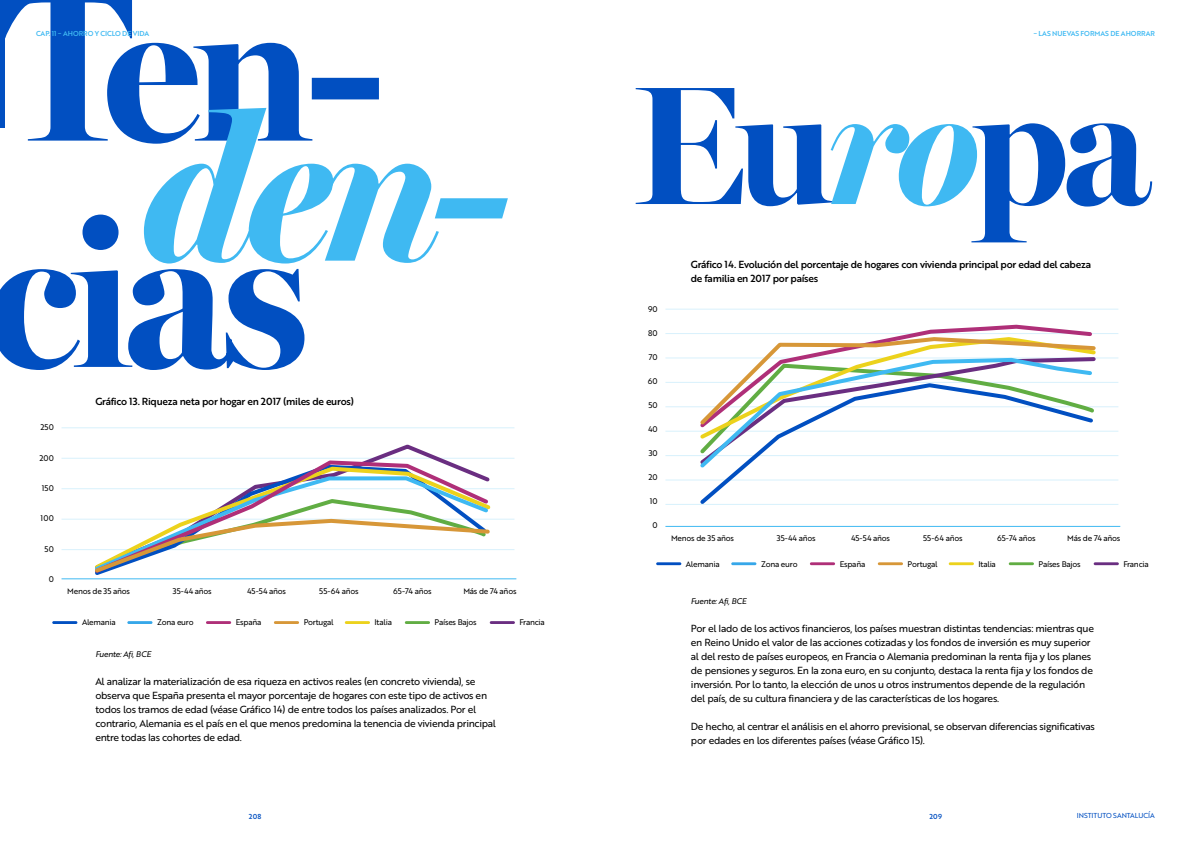
<style>
.page{position:relative;width:1191px;height:842px;background:#fff}
.page>*{position:absolute;margin:0;border:0;box-sizing:border-box;transform-origin:0 0}
.t1{font:700 169.8px "Miller Banner";color:#014fc1}
.t2{font:10px/14px "Brother 1816 Regular";letter-spacing:-.03em;color:#000}
.t3{font:10px/14px "Brother 1816 Medium";letter-spacing:-.03em;color:#000}
.t4{font:8px "Brother 1816 Regular";letter-spacing:-.03em;color:#000}
.t5{font:8px "Brother 1816 Regular Italic";letter-spacing:-.03em;color:#000}
.t6{font:7px "Brother 1816 Medium";color:#3fb9f2}
.t7{font:7px "Brother 1816 Regular";color:#014fc1}
.t8{font:7px "Brother 1816 Medium";letter-spacing:.035em;color:#014fc1}
.s1{font-style:italic;color:#3fb9f2}
</style>
<div class="page">
<hr style="left:52px;top:621px;width:25px;height:3px;background:#014fc1">
<hr style="left:127px;top:621px;width:25px;height:3px;background:#36a7e9">
<hr style="left:206px;top:621px;width:25px;height:3px;background:#af2f78">
<hr style="left:274px;top:621px;width:25px;height:3px;background:#d79738">
<hr style="left:345px;top:621px;width:25px;height:3px;background:#ecd21c">
<hr style="left:405px;top:621px;width:25px;height:3px;background:#61ad43">
<hr style="left:490px;top:621px;width:25px;height:3px;background:#6a2e81">
<hr style="left:62px;top:549px;width:452px;height:1px;background:#d8f1fc">
<hr style="left:62px;top:458px;width:452px;height:1px;background:#d8f1fc">
<hr style="left:62px;top:428px;width:452px;height:1px;background:#d8f1fc">
<hr style="left:62px;top:519px;width:452px;height:1px;background:#d8f1fc">
<hr style="left:62px;top:488px;width:452px;height:1px;background:#d8f1fc">
<hr style="left:62px;top:579px;width:454px;height:1px;background:#3fb9f2">
<svg style="left:372px;top:444px;width:69px;height:14px"></svg>
<svg style="left:301px;top:458px;width:178px;height:16px"></svg>
<svg style="left:92px;top:474px;width:400px;height:101px"></svg>
<hr style="left:656px;top:562px;width:25px;height:3px;background:#014fc1">
<hr style="left:731px;top:562px;width:25px;height:3px;background:#36a7e9">
<hr style="left:810px;top:562px;width:25px;height:3px;background:#af2f78">
<hr style="left:878px;top:562px;width:25px;height:3px;background:#d79738">
<hr style="left:948px;top:562px;width:26px;height:3px;background:#ecd21c">
<hr style="left:1008px;top:562px;width:26px;height:3px;background:#61ad43">
<hr style="left:1093px;top:562px;width:25px;height:3px;background:#6a2e81">
<hr style="left:665px;top:504px;width:453px;height:1px;background:#d8f1fc">
<hr style="left:665px;top:406px;width:453px;height:1px;background:#d8f1fc">
<hr style="left:665px;top:382px;width:453px;height:1px;background:#d8f1fc">
<hr style="left:665px;top:358px;width:453px;height:1px;background:#d8f1fc">
<hr style="left:665px;top:333px;width:453px;height:1px;background:#d8f1fc">
<hr style="left:665px;top:309px;width:453px;height:1px;background:#d8f1fc">
<hr style="left:665px;top:480px;width:453px;height:1px;background:#d8f1fc">
<hr style="left:665px;top:455px;width:453px;height:1px;background:#d8f1fc">
<hr style="left:665px;top:431px;width:453px;height:1px;background:#d8f1fc">
<hr style="left:665px;top:526px;width:455px;height:1px;background:#3fb9f2">
<svg style="left:904px;top:324px;width:188px;height:11px"></svg>
<svg style="left:696px;top:335px;width:402px;height:97px"></svg>
<svg style="left:696px;top:381px;width:400px;height:123px"></svg>
<svg style="left:5px;top:0;width:374px;height:143px"></svg>
<svg style="left:0;top:215px;width:304px;height:155px"></svg>
<svg style="left:144px;top:108px;width:364px;height:155px"></svg>
<div style="left:0;top:0;width:5px;height:128px;background:#014fc1"></div>
<p class="t6" style="left:36px;top:28px;width:115px">CAP. 11 ~ AHORRO Y CICLO DE VIDA</p>
<p class="t4" style="left:40px;top:422px;width:15px">250</p>
<p class="t4" style="left:39px;top:452px;width:16px">200</p>
<p class="t4" style="left:42px;top:482px;width:14px">150</p>
<p class="t4" style="left:41px;top:512px;width:15px">100</p>
<p class="t4" style="left:45px;top:543px;width:11px">50</p>
<p class="t4" style="left:49px;top:573px;width:7px">0</p>
<p class="t3" style="left:95px;top:394px;width:260px">Gráfico 13. Riqueza neta por hogar en 2017 (miles de euros)</p>
<p class="t4" style="left:67px;top:585px;width:64px">Menos de 35 años</p>
<p class="t4" style="left:173px;top:585px;width:40px">35-44 años</p>
<p class="t4" style="left:247px;top:585px;width:40px">45-54 años</p>
<p class="t4" style="left:319px;top:585px;width:41px">55-64 años</p>
<p class="t4" style="left:393px;top:585px;width:40px">65-74 años</p>
<p class="t4" style="left:463px;top:585px;width:55px">Más de 74 años</p>
<p class="t4" style="left:82px;top:617px;width:35px">Alemania</p>
<p class="t4" style="left:157px;top:617px;width:38px">Zona euro</p>
<p class="t4" style="left:236px;top:617px;width:27px">España</p>
<p class="t4" style="left:304px;top:617px;width:31px">Portugal</p>
<p class="t4" style="left:374px;top:617px;width:19px">Italia</p>
<p class="t4" style="left:434px;top:617px;width:44px">Países Bajos</p>
<p class="t4" style="left:519px;top:617px;width:27px">Francia</p>
<p class="t5" style="left:95px;top:649px;width:57px">Fuente: Afi, BCE</p>
<p class="t2" style="left:95px;top:674px;width:402px">Al analizar la materialización de esa riqueza en activos reales (en concreto vivienda), se observa que España presenta el mayor porcentaje de hogares con este tipo de activos en todos los tramos de edad (véase Gráfico 14) de entre todos los países analizados. Por el contrario, Alemania es el país en el que menos predomina la tenencia de vivienda principal entre todas las cohortes de edad.</p>
<p class="t6" style="left:1033px;top:28px;width:123px">~ LAS NUEVAS FORMAS DE AHORRAR</p>
<h1 class="t1" style="left:632px;top:43px;width:518px">Eu<span class="s1">ro</span>pa</h1>
<p class="t4" style="left:648px;top:303px;width:11px">90</p>
<p class="t4" style="left:648px;top:327px;width:11px">80</p>
<p class="t4" style="left:649px;top:351px;width:11px">70</p>
<p class="t4" style="left:648px;top:375px;width:11px">60</p>
<p class="t4" style="left:648px;top:399px;width:11px">50</p>
<p class="t4" style="left:648px;top:423px;width:11px">40</p>
<p class="t4" style="left:648px;top:447px;width:11px">30</p>
<p class="t4" style="left:648px;top:471px;width:11px">20</p>
<p class="t4" style="left:650px;top:495px;width:9px">10</p>
<p class="t4" style="left:652px;top:519px;width:7px">0</p>
<p class="t3" style="left:691px;top:257px;width:401px">Gráfico 14. Evolución del porcentaje de hogares con vivienda principal por edad del cabeza de familia en 2017 por países</p>
<p class="t4" style="left:671px;top:532px;width:64px">Menos de 35 años</p>
<p class="t4" style="left:777px;top:532px;width:40px">35-44 años</p>
<p class="t4" style="left:851px;top:532px;width:40px">45-54 años</p>
<p class="t4" style="left:923px;top:532px;width:41px">55-64 años</p>
<p class="t4" style="left:997px;top:532px;width:40px">65-74 años</p>
<p class="t4" style="left:1067px;top:532px;width:55px">Más de 74 años</p>
<p class="t4" style="left:686px;top:558px;width:35px">Alemania</p>
<p class="t4" style="left:761px;top:558px;width:38px">Zona euro</p>
<p class="t4" style="left:839px;top:558px;width:27px">España</p>
<p class="t4" style="left:907px;top:558px;width:31px">Portugal</p>
<p class="t4" style="left:978px;top:558px;width:19px">Italia</p>
<p class="t4" style="left:1038px;top:558px;width:44px">Países Bajos</p>
<p class="t4" style="left:1123px;top:558px;width:27px">Francia</p>
<p class="t5" style="left:691px;top:595px;width:57px">Fuente: Afi, BCE</p>
<p class="t2" style="left:691px;top:621px;width:405px">Por el lado de los activos financieros, los países muestran distintas tendencias: mientras que en Reino Unido el valor de las acciones cotizadas y los fondos de inversión es muy superior al del resto de países europeos, en Francia o Alemania predominan la renta fija y los planes de pensiones y seguros. En la zona euro, en su conjunto, destaca la renta fija y los fondos de inversión. Por lo tanto, la elección de unos u otros instrumentos depende de la regulación del país, de su cultura financiera y de las características de los hogares.</p>
<p class="t2" style="left:691px;top:719px;width:405px">De hecho, al centrar el análisis en el ahorro previsional, se observan diferencias significativas por edades en los diferentes países (véase Gráfico 15).</p>
<p class="t8" style="left:249px;top:811px;width:14px">208</p>
<p class="t8" style="left:929px;top:811px;width:14px">209</p>
<p class="t7" style="left:1076px;top:811px;width:80px">INSTITUTO SANTALUCÍA</p>
</div>
